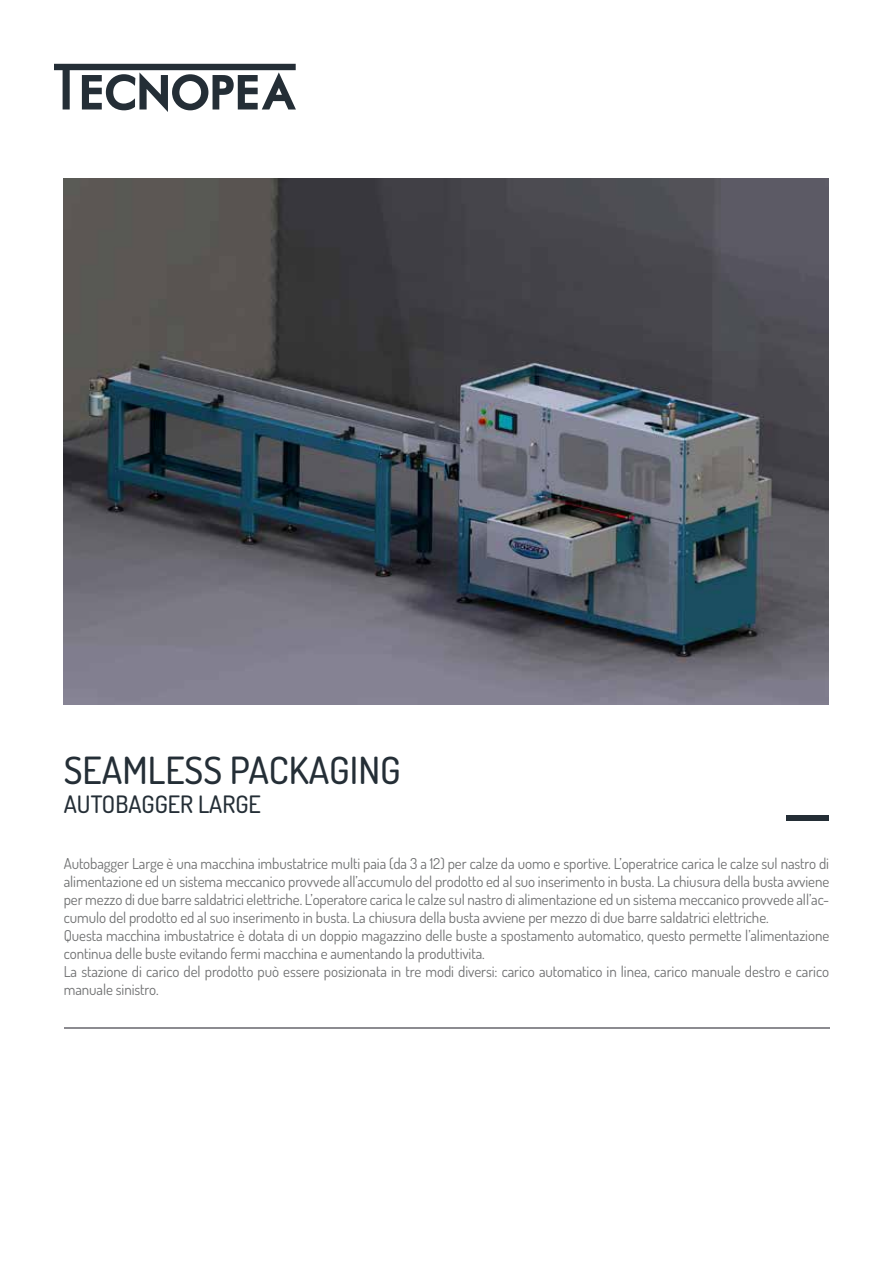
<style>
.page{position:relative;width:893px;height:1263px;background:#fff}
.page>*{position:absolute;margin:0;border:0;box-sizing:border-box;transform-origin:0 0}
.t1{font:500 37.5px "Dosis";color:#242e36}
.t2{font:500 24px "Dosis";color:#242e36}
.t3{font:15px/18px "Dosis";letter-spacing:-.005em;color:#707172}
</style>
<div class="page">
<img style="left:64px;top:179px;width:764px;height:526px">
<div style="left:787px;top:815px;width:42px;height:6px;background:#242e36"></div>
<svg style="left:54px;top:64px;width:242px;height:48px"></svg>
<hr style="left:64px;top:1028px;width:765px;height:1px;background:#8c8b90">
<h1 class="t1" style="left:64px;top:744px;width:338px">SEAMLESS PACKAGING</h1>
<h2 class="t2" style="left:64px;top:787px;width:199px">AUTOBAGGER LARGE</h2>
<p class="t3" style="left:64px;top:854px;width:767px">Autobagger Large è una macchina imbustatrice multi paia (da 3 a 12) per calze da uomo e sportive. L’operatrice carica le calze sul nastro di alimentazione ed un sistema meccanico provvede all’accumulo del prodotto ed al suo inserimento in busta. La chiusura della busta avviene per mezzo di due barre saldatrici elettriche. L’operatore carica le calze sul nastro di alimentazione ed un sistema meccanico provvede all’ac&shy;cumulo del prodotto ed al suo inserimento in busta. La chiusura della busta avviene per mezzo di due barre saldatrici elettriche.<br>Questa macchina imbustatrice è dotata di un doppio magazzino delle buste a spostamento automatico, questo permette l’alimentazione continua delle buste evitando fermi macchina e aumentando la produttivita.<br>La stazione di carico del prodotto può essere posizionata in tre modi diversi: carico automatico in linea, carico manuale destro e carico manuale sinistro.</p>
</div>
